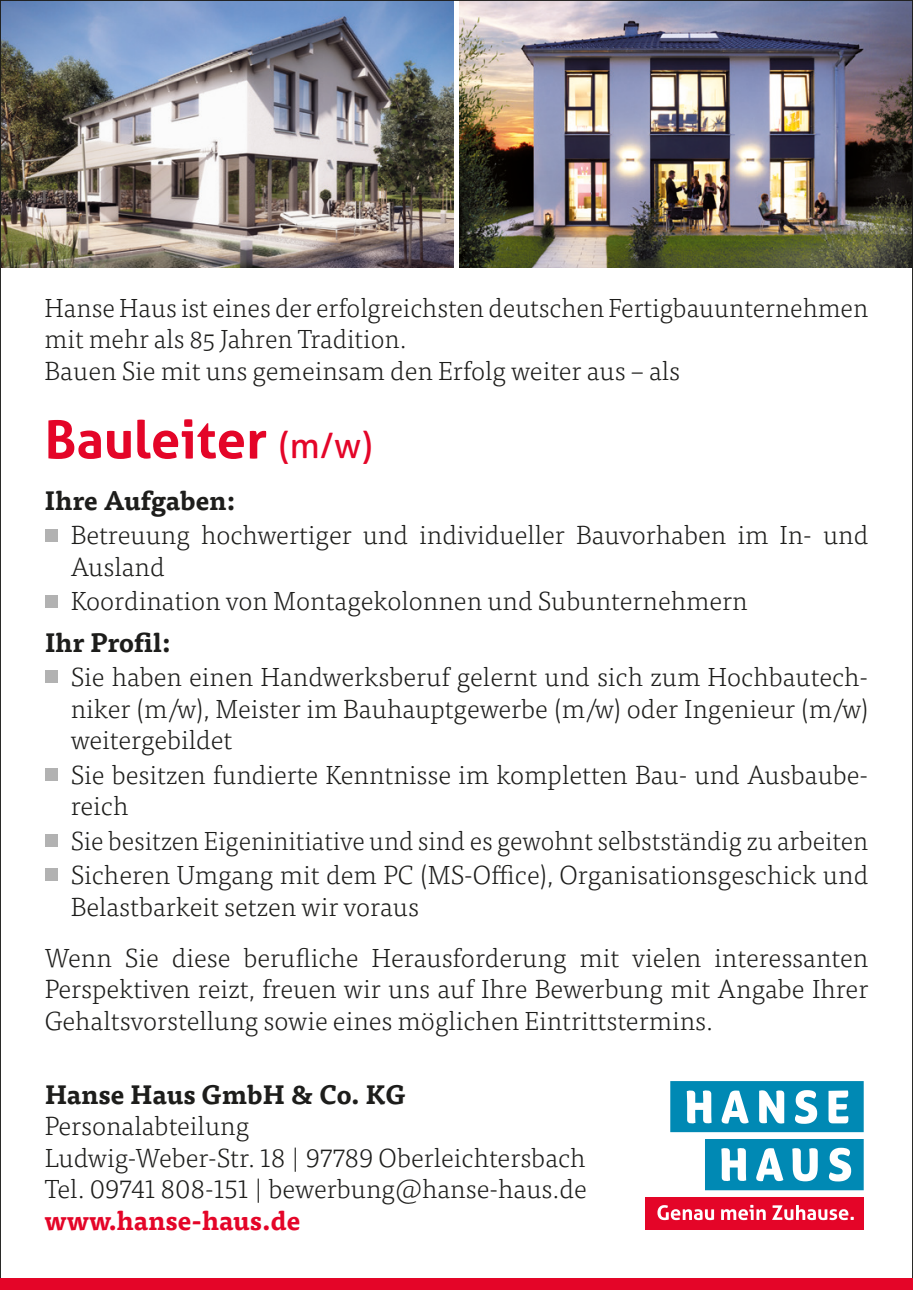
<style>
.page{position:relative;width:913px;height:1290px;background:#fff}
.page>*{position:absolute;margin:0;border:0;box-sizing:border-box;transform-origin:0 0}
.t1{font:700 52.5px "Aller Typo";color:#e40528}
.t2{font:300 26.25px/31.5px "Tisa Pro";color:#1d1d1b}
.t3{font:700 26.25px "Tisa Pro";color:#1d1d1b}
.t4{font:700 26.25px "Tisa Pro";color:#e40528}
.s1{font-family:"Aller";font-weight:400;font-size:35px}
</style>
<div class="page">
<div style="left:645px;top:1197px;width:218px;height:33px;background:#e40528"></div>
<svg style="left:657px;top:1081px;width:206px;height:139px"></svg>
<div style="left:45px;top:529px;width:13px;height:12px;background:#b2b2b2"></div>
<div style="left:45px;top:595px;width:13px;height:12px;background:#b2b2b2"></div>
<div style="left:45px;top:670px;width:13px;height:13px;background:#b2b2b2"></div>
<div style="left:45px;top:768px;width:13px;height:13px;background:#b2b2b2"></div>
<div style="left:45px;top:834px;width:13px;height:13px;background:#b2b2b2"></div>
<div style="left:45px;top:868px;width:13px;height:13px;background:#b2b2b2"></div>
<img style="left:2px;top:2px;width:451px;height:266px">
<img style="left:460px;top:2px;width:451px;height:266px">
<div style="left:0;top:1278px;width:913px;height:12px;background:#e40528"></div>
<p class="t2" style="left:45px;top:291px;width:825px">Hanse Haus ist eines der erfolgreichsten deutschen Fertigbauunternehmen mit mehr als 85 Jahren Tradition.<br>Bauen Sie mit uns gemeinsam den Erfolg weiter aus – als</p>
<h1 class="t1" style="left:45px;top:407px;width:329px">Bauleiter <span class="s1">(m/w)</span></h1>
<p class="t3" style="left:45px;top:479px;width:192px">Ihre Aufgaben:</p>
<p class="t2" style="left:71px;top:518px;width:799px">Betreuung hochwertiger und individueller Bauvorhaben im In- und<br>Ausland</p>
<p class="t2" style="left:71px;top:584px;width:678px">Koordination von Montagekolonnen und Subunternehmern</p>
<p class="t3" style="left:45px;top:621px;width:127px">Ihr Profil:</p>
<p class="t2" style="left:71px;top:660px;width:799px;text-align:justify">Sie haben einen Handwerksberuf gelernt und sich zum Hochbautech&shy;niker (m/w), Meister im Bauhauptgewerbe (m/w) oder Ingenieur (m/w) weitergebildet</p>
<p class="t2" style="left:71px;top:757px;width:799px">Sie besitzen fundierte Kenntnisse im kompletten Bau- und Ausbaube&shy;reich</p>
<p class="t2" style="left:71px;top:822px;width:799px;line-height:34.6px">Sie besitzen Eigeninitiative und sind es gewohnt selbstständig zu arbeiten<br>Sicheren Umgang mit dem PC (MS-Office), Organisationsgeschick und</p>
<p class="t2" style="left:45px;top:879px;width:825px;line-height:51.4px;text-indent:26px">Belastbarkeit setzen wir voraus<br>Wenn Sie diese berufliche Herausforderung mit vielen interessanten</p>
<p class="t2" style="left:45px;top:972px;width:825px">Perspektiven reizt, freuen wir uns auf Ihre Bewerbung mit Angabe Ihrer<br>Gehaltsvorstellung sowie eines möglichen Eintrittstermins.</p>
<p class="t3" style="left:45px;top:1073px;width:363px">Hanse Haus GmbH &amp; Co. KG</p>
<p class="t2" style="left:45px;top:1109px;width:544px">Personalabteilung<br>Ludwig-Weber-Str. 18 | 97789 Oberleichtersbach<br>Tel. 09741 808-151 | bewerbung@hanse-haus.de</p>
<p class="t4" style="left:45px;top:1199px;width:257px">www.hanse-haus.de</p>
</div>
